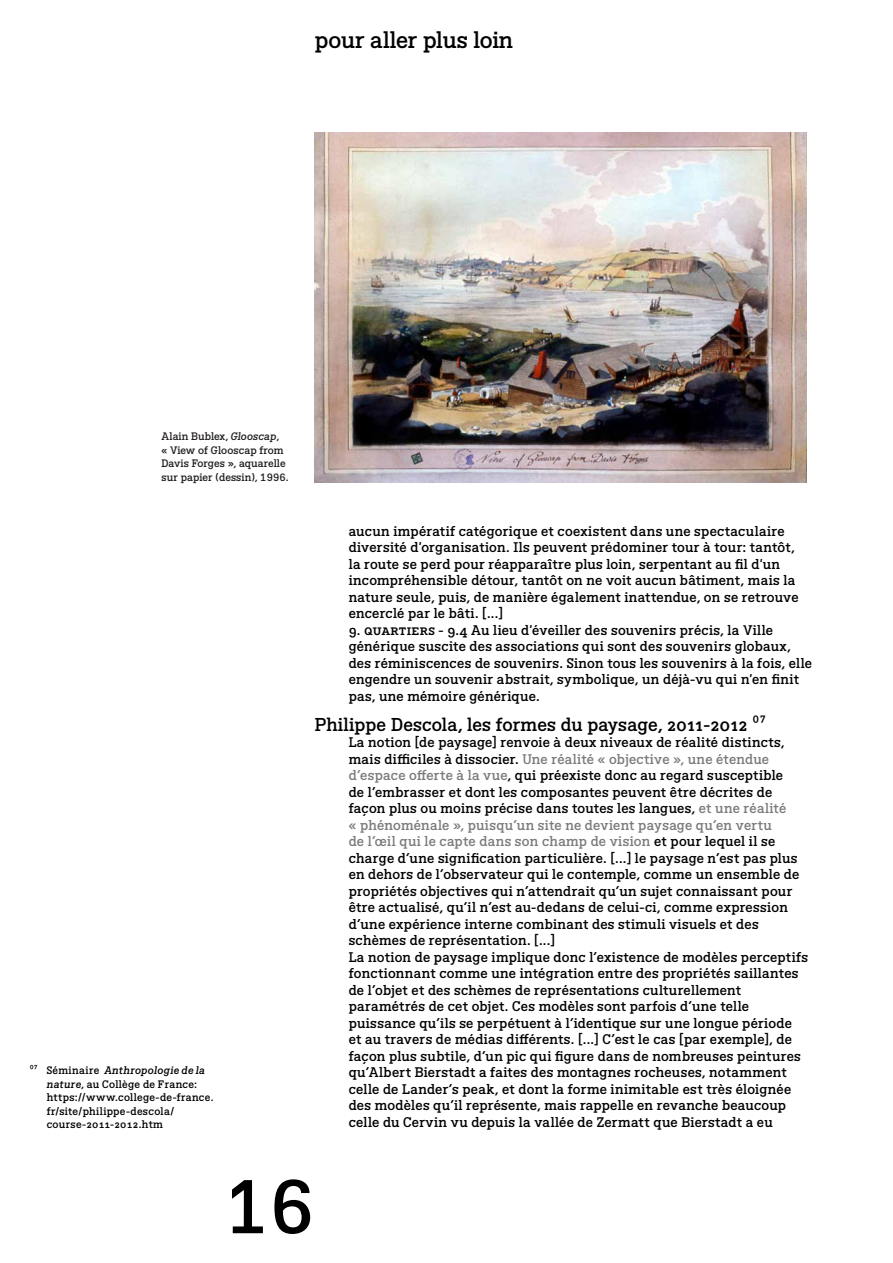
<style>
.page{position:relative;width:893px;height:1263px;background:#fff}
.page>*{position:absolute;margin:0;border:0;box-sizing:border-box;transform-origin:0 0}
.t1{font:75px "BVHCCCOD Titrage";color:#000}
.t2{font:22.5px "BVHCCCOD";letter-spacing:-.005em;color:#000}
.t3{font:18px "BVHCCCOD";letter-spacing:.01em;color:#000}
.t4{font:13.5px/16.5px "BVHCCCOD";letter-spacing:.02em;color:#000}
.t5{font:10.5px/13.5px "BVHCCCOD";letter-spacing:.03em;color:#000}
.t6{font:10.5px/13.5px "BVHCCCOD";letter-spacing:.005em;color:#211d1e}
.s1{font-style:italic}
.s2{color:#7c7b7b}
</style>
<div class="page">
<img style="left:315px;top:133px;width:491px;height:350px">
<h2 class="t2" style="left:315px;top:25px;width:200px">pour aller plus loin</h2>
<p class="t6" style="left:162px;top:430px;width:129px">Alain Bublex, <span class="s1">Glooscap</span>,<br>« View of Glooscap from<br>Davis Forges », aquarelle sur papier (dessin), 1996.</p>
<p class="t5" style="left:47px;top:1064px;width:168px;text-indent:-17px">⁰⁷ Séminaire <span class="s1">Anthropologie de la nature</span>, au Collège de France: https://www.college-de-france. fr/site/philippe-descola/ course-2011-2012.htm</p>
<p class="t4" style="left:349px;top:524px;width:451px">aucun impératif catégorique et coexistent dans une spectaculaire diversité d'organisation. Ils peuvent prédominer tour à tour: tantôt, la route se perd pour réapparaître plus loin, serpentant au fil d'un incompréhensible détour, tantôt on ne voit aucun bâtiment, mais la nature seule, puis, de manière également inattendue, on se retrouve encerclé par le bâti. [...]</p>
<p class="t4" style="left:349px;top:623px;width:465px">9. quartiers - 9.4 Au lieu d'éveiller des souvenirs précis, la Ville générique suscite des associations qui sont des souvenirs globaux, des réminiscences de souvenirs. Sinon tous les souvenirs à la fois, elle engendre un souvenir abstrait, symbolique, un déjà-vu qui n'en finit pas, une mémoire générique.</p>
<h3 class="t3" style="left:315px;top:713px;width:453px">Philippe Descola, les formes du paysage, 2011-2012 ⁰⁷</h3>
<p class="t4" style="left:349px;top:735px;width:461px">La notion [de paysage] renvoie à deux niveaux de réalité distincts, mais difficiles à dissocier. <span class="s2">Une réalité « objective », une étendue d’espace offerte à la vue</span>, qui préexiste donc au regard susceptible<br>de l’embrasser et dont les composantes peuvent être décrites de façon plus ou moins précise dans toutes les langues, <span class="s2">et une réalité<br>« phénoménale », puisqu’un site ne devient paysage qu’en vertu<br>de l’œil qui le capte dans son champ de vision</span> et pour lequel il se charge d’une signification particulière. [...] le paysage n’est pas plus en dehors de l’observateur qui le contemple, comme un ensemble de propriétés objectives qui n’attendrait qu’un sujet connaissant pour être actualisé, qu’il n’est au-dedans de celui-ci, comme expression d’une expérience interne combinant des stimuli visuels et des schèmes de représentation. [...]<br>La notion de paysage implique donc l’existence de modèles perceptifs fonctionnant comme une intégration entre des propriétés saillantes de l’objet et des schèmes de représentations culturellement paramétrés de cet objet. Ces modèles sont parfois d’une telle puissance qu’ils se perpétuent à l’identique sur une longue période et au travers de médias différents. [...] C’est le cas [par exemple], de façon plus subtile, d’un pic qui figure dans de nombreuses peintures qu’Albert Bierstadt a faites des montagnes rocheuses, notamment celle de Lander’s peak, et dont la forme inimitable est très éloignée des modèles qu’il représente, mais rappelle en revanche beaucoup celle du Cervin vu depuis la vallée de Zermatt que Bierstadt a eu</p>
<h1 class="t1" style="left:225px;top:1157px;width:91px">16</h1>
</div>
